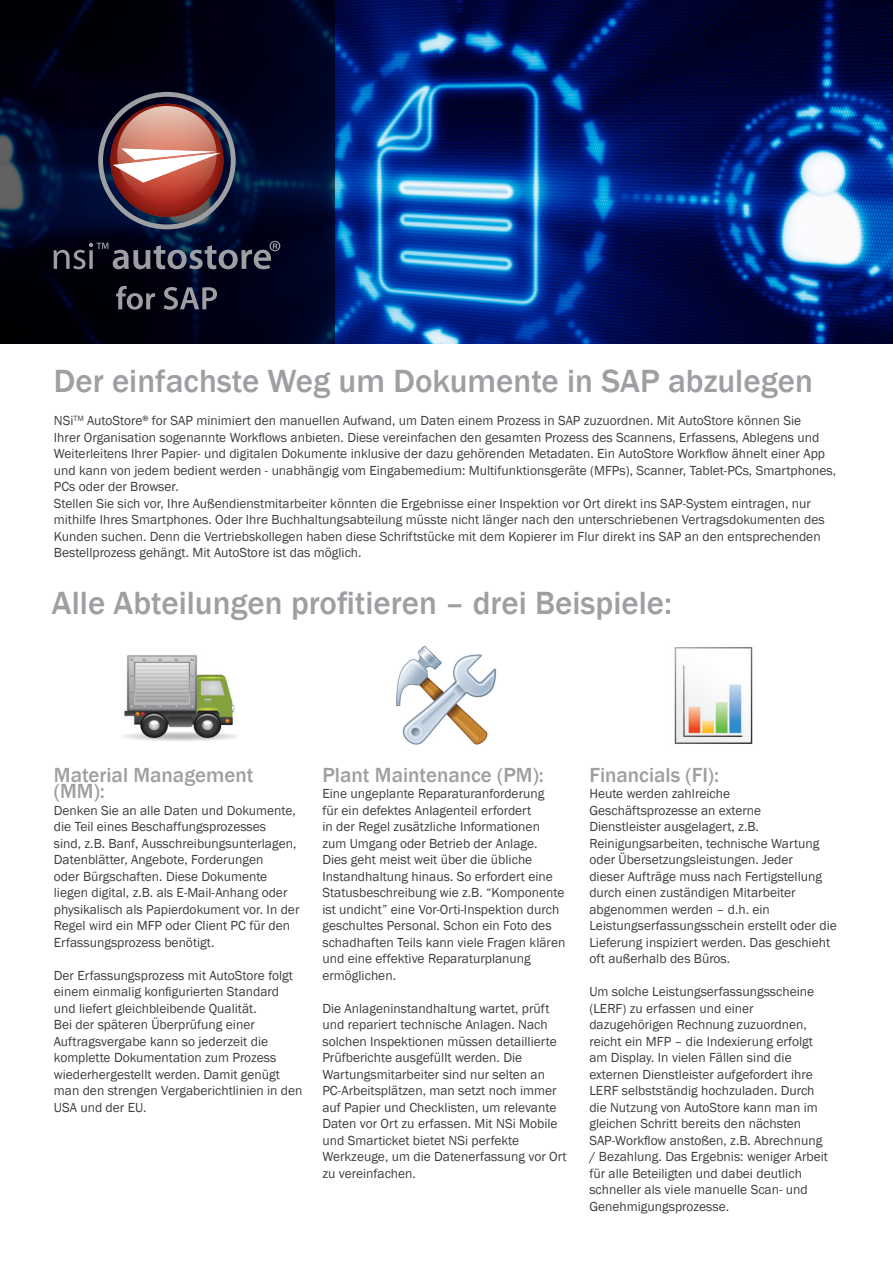
<style>
.page{position:relative;width:893px;height:1263px;background:#fff}
.page>*{position:absolute;margin:0;border:0;box-sizing:border-box;transform-origin:0 0}
.t1{font:500 33px "Franklin Gothic";color:#9d9fa2}
.t2{font:500 21px/16.5px "Franklin Gothic";color:#9d9fa2}
.t3{font:13.5px/16.5px "Franklin Gothic";color:#3e3e3f}
</style>
<div class="page">
<img style="left:334px;top:0;width:559px;height:344px">
<svg style="left:0;top:0;width:334px;height:344px;background:#01051c"></svg>
<svg style="left:98px;top:92px;width:138px;height:137px;background:#372e42"></svg>
<img style="left:117px;top:106px;width:99px;height:96px">
<img style="left:118px;top:153px;width:98px;height:30px">
<img style="left:121px;top:148px;width:95px;height:12px">
<svg style="left:54px;top:241px;width:226px;height:28px;background:#303343"></svg>
<svg style="left:116px;top:286px;width:39px;height:24px"></svg>
<svg style="left:164px;top:287px;width:53px;height:23px"></svg>
<img style="left:674px;top:647px;width:79px;height:97px">
<img style="left:396px;top:645px;width:100px;height:100px">
<img style="left:122px;top:655px;width:115px;height:86px">
<p class="t1" style="left:54px;top:361px;width:760px">Der einfachste Weg um Dokumente in SAP abzulegen</p>
<p class="t3" style="left:54px;top:413px;width:784px">NSi<sup>TM</sup> AutoStore<sup>®</sup> for SAP minimiert den manuellen Aufwand, um Daten einem Prozess in SAP zuzuordnen. Mit AutoStore können Sie<br>Ihrer Organisation sogenannte Workflows anbieten. Diese vereinfachen den gesamten Prozess des Scannens, Erfassens, Ablegens und Weiterleitens Ihrer Papier- und digitalen Dokumente inklusive der dazu gehörenden Metadaten. Ein AutoStore Workflow ähnelt einer App und kann von jedem bedient werden - unabhängig vom Eingabemedium: Multifunktionsgeräte (MFPs), Scanner, Tablet-PCs, Smartphones, PCs oder der Browser.</p>
<p class="t3" style="left:54px;top:495px;width:772px">Stellen Sie sich vor, Ihre Außendienstmitarbeiter könnten die Ergebnisse einer Inspektion vor Ort direkt ins SAP-System eintragen, nur mithilfe Ihres Smartphones. Oder Ihre Buchhaltungsabteilung müsste nicht länger nach den unterschriebenen Vertragsdokumenten des Kunden suchen. Denn die Vertriebskollegen haben diese Schriftstücke mit dem Kopierer im Flur direkt ins SAP an den entsprechenden Bestellprozess gehängt. Mit AutoStore ist das möglich.</p>
<p class="t1" style="left:52px;top:583px;width:622px">Alle Abteilungen profitieren – drei Beispiele:</p>
<p class="t2" style="left:54px;top:766px;width:201px">Material Management (MM):</p>
<p class="t3" style="left:54px;top:802px;width:247px">Denken Sie an alle Daten und Dokumente, die Teil eines Beschaffungsprozesses<br>sind, z.B. Banf, Ausschreibungsunterlagen, Datenblätter, Angebote, Forderungen<br>oder Bürgschaften. Diese Dokumente liegen digital, z.B. als E-Mail-Anhang oder physikalisch als Papierdokument vor. In der Regel wird ein MFP oder Client PC für den Erfassungsprozess benötigt.</p>
<p class="t3" style="left:54px;top:967px;width:250px">Der Erfassungsprozess mit AutoStore folgt einem einmalig konfigurierten Standard und liefert gleichbleibende Qualität.<br>Bei der späteren Überprüfung einer Auftragsvergabe kann so jederzeit die komplette Dokumentation zum Prozess wiederhergestellt werden. Damit genügt man den strengen Vergaberichtlinien in den USA und der EU.</p>
<p class="t2" style="left:322px;top:766px;width:223px">Plant Maintenance (PM):</p>
<p class="t3" style="left:322px;top:785px;width:244px">Eine ungeplante Reparaturanforderung<br>für ein defektes Anlagenteil erfordert<br>in der Regel zusätzliche Informationen zum Umgang oder Betrieb der Anlage.<br>Dies geht meist weit über die übliche Instandhaltung hinaus. So erfordert eine Statusbeschreibung wie z.B. “Komponente ist undicht” eine Vor-Orti-Inspektion durch geschultes Personal. Schon ein Foto des schadhaften Teils kann viele Fragen klären und eine effektive Reparaturplanung ermöglichen.</p>
<p class="t3" style="left:322px;top:1000px;width:246px">Die Anlageninstandhaltung wartet, prüft und repariert technische Anlagen. Nach solchen Inspektionen müssen detaillierte Prüfberichte ausgefüllt werden. Die Wartungsmitarbeiter sind nur selten an PC-Arbeitsplätzen, man setzt noch immer auf Papier und Checklisten, um relevante Daten vor Ort zu erfassen. Mit NSi Mobile und Smarticket bietet NSi perfekte Werkzeuge, um die Datenerfassung vor Ort zu vereinfachen.</p>
<p class="t2" style="left:589px;top:766px;width:131px">Financials (FI):</p>
<p class="t3" style="left:589px;top:785px;width:249px">Heute werden zahlreiche Geschäftsprozesse an externe<br>Dienstleister ausgelagert, z.B.<br>Reinigungsarbeiten, technische Wartung oder Übersetzungsleistungen. Jeder<br>dieser Aufträge muss nach Fertigstellung durch einen zuständigen Mitarbeiter abgenommen werden – d.h. ein Leistungserfassungsschein erstellt oder die Lieferung inspiziert werden. Das geschieht oft außerhalb des Büros.</p>
<p class="t3" style="left:589px;top:983px;width:240px">Um solche Leistungserfassungsscheine (LERF) zu erfassen und einer dazugehörigen Rechnung zuzuordnen, reicht ein MFP – die Indexierung erfolgt am Display. In vielen Fällen sind die externen Dienstleister aufgefordert ihre LERF selbstständig hochzuladen. Durch die Nutzung von AutoStore kann man im gleichen Schritt bereits den nächsten SAP-Workflow anstoßen, z.B. Abrechnung / Bezahlung. Das Ergebnis: weniger Arbeit für alle Beteiligten und dabei deutlich schneller als viele manuelle Scan- und Genehmigungsprozesse.</p>
</div>
